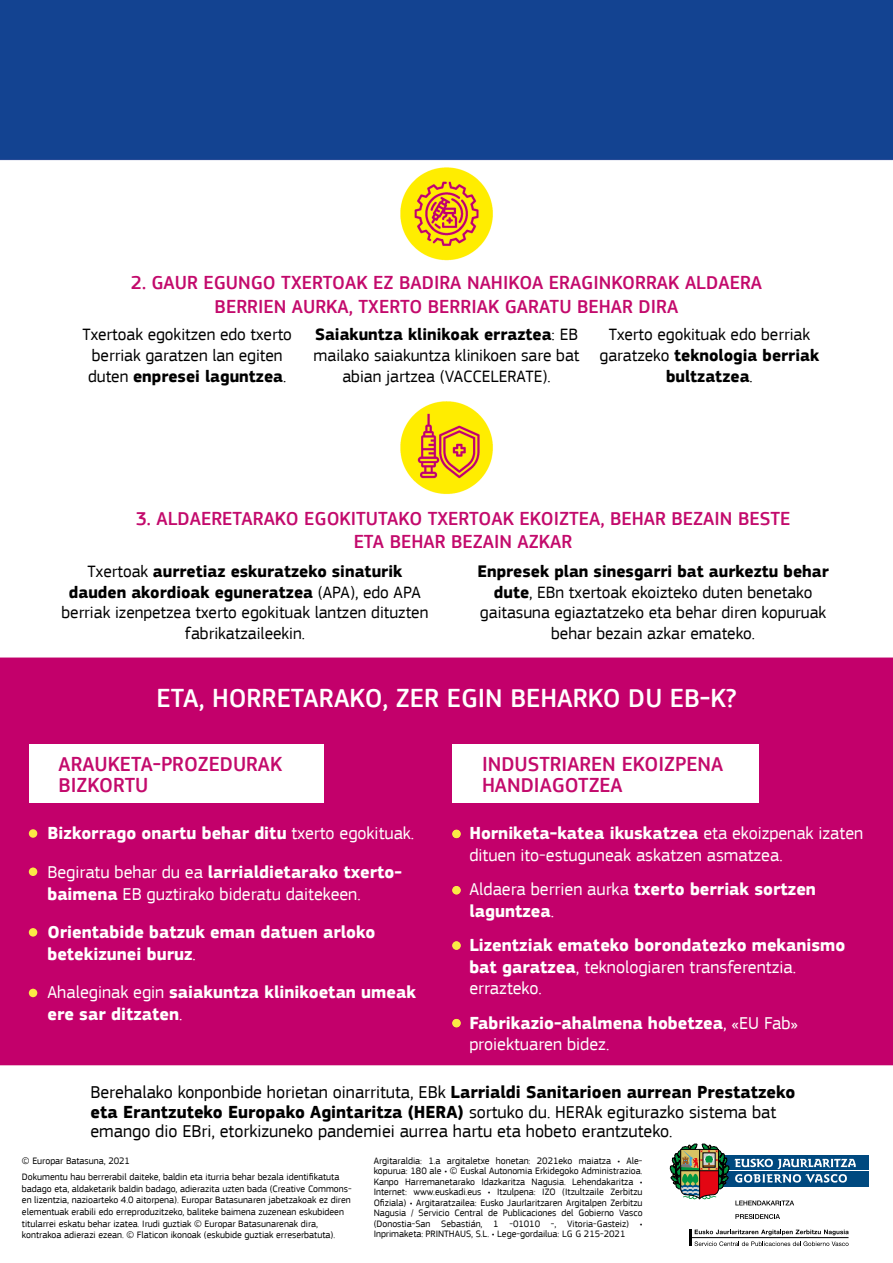
<style>
.page{position:relative;width:893px;height:1263px;background:#fff}
.page>*{position:absolute;margin:0;border:0;box-sizing:border-box;transform-origin:0 0}
.t1{font:500 27px "EC Square Sans Pro";color:#fff}
.t2{font:500 21px/21px "EC Square Sans Pro";color:#c30a6c}
.t3{font:500 19.5px/23.4px "EC Square Sans Pro";color:#c30a6c;text-align:center}
.t4{font:700 18px/21.6px "EC Square Sans Pro";color:#fff}
.t5{font:18px/19.5px "EC Square Sans Pro";color:#000}
.t6{font:18px/21.6px "EC Square Sans Pro";color:#fff}
.t7{font:17.25px/20.7px "EC Square Sans Pro";color:#000;text-align:center}
.t8{font:9.75px/10.5px "EC Square Sans Pro";color:#000}
.s1{font-weight:700}
.s2{font-weight:400}
</style>
<div class="page">
<img style="left:0;top:0;width:893px;height:1247px">
<div style="left:29px;top:745px;width:294px;height:58px;background:#fff"></div>
<div style="left:452px;top:745px;width:307px;height:58px;background:#fff"></div>
<div style="left:29px;top:829px;width:8px;height:9px;background:#fbe945;border-radius:50%"></div>
<div style="left:29px;top:867px;width:8px;height:9px;background:#fbe945;border-radius:50%"></div>
<div style="left:29px;top:928px;width:8px;height:8px;background:#fbe945;border-radius:50%"></div>
<div style="left:29px;top:989px;width:8px;height:8px;background:#fbe945;border-radius:50%"></div>
<div style="left:452px;top:830px;width:9px;height:8px;background:#fbe945;border-radius:50%"></div>
<div style="left:452px;top:886px;width:9px;height:8px;background:#fbe945;border-radius:50%"></div>
<div style="left:452px;top:941px;width:9px;height:9px;background:#fbe945;border-radius:50%"></div>
<div style="left:452px;top:1019px;width:9px;height:8px;background:#fbe945;border-radius:50%"></div>
<svg style="left:695px;top:1229px;width:153px;height:6px"></svg>
<svg style="left:694px;top:1241px;width:155px;height:5px"></svg>
<hr style="left:691px;top:1237px;width:157px;height:1px;background:#000">
<hr style="left:689px;top:1229px;width:3px;height:17px;background:#000">
<div style="left:711px;top:1152px;width:160px;height:37px;background:#fff"></div>
<div style="left:713px;top:1155px;width:156px;height:31px;background:#00497f"></div>
<hr style="left:713px;top:1170px;width:156px;height:1px;background:#fff">
<svg style="left:669px;top:1143px;width:187px;height:62px"></svg>
<svg style="left:735px;top:1214px;width:45px;height:5px"></svg>
<h3 class="t3" style="left:131px;top:272px;width:633px">2. GAUR EGUNGO TXERTOAK EZ BADIRA NAHIKOA ERAGINKORRAK ALDAERA<br>BERRIEN AURKA, TXERTO BERRIAK GARATU BEHAR DIRA</h3>
<h3 class="t7" style="left:82px;top:324px;width:211px">Txertoak egokitzen edo txerto berriak garatzen lan egiten duten <span class="s1">enpresei laguntzea</span>.</h3>
<h3 class="t7" style="left:313px;top:324px;width:267px"><span class="s1">Saiakuntza klinikoak erraztea</span>: EB mailako saiakuntza klinikoen sare bat abian jartzea (VACCELERATE).</h3>
<h3 class="t7" style="left:600px;top:324px;width:221px">Txerto egokituak edo berriak garatzeko <span class="s1">teknologia berriak bultzatzea</span>.</h3>
<h3 class="t3" style="left:136px;top:507px;width:656px">3. ALDAERETARAKO EGOKITUTAKO TXERTOAK EKOIZTEA, BEHAR BEZAIN BESTE<br>ETA BEHAR BEZAIN AZKAR</h3>
<h3 class="t7" style="left:61px;top:561px;width:368px">Txertoak <span class="s1">aurretiaz eskuratzeko sinaturik dauden akordioak eguneratzea</span> (APA), edo APA berriak izenpetzea txerto egokituak lantzen dituzten fabrikatzaileekin.</h3>
<h3 class="t7" style="left:477px;top:561px;width:353px"><span class="s1">Enpresek plan sinesgarri bat aurkeztu behar dute</span>, EBn txertoak ekoizteko duten benetako gaitasuna egiaztatzeko eta behar diren kopuruak behar bezain azkar emateko.</h3>
<h1 class="t1" style="left:156px;top:683px;width:582px">ETA, HORRETARAKO, ZER EGIN BEHARKO DU EB-K?</h1>
<h2 class="t2" style="left:59px;top:754px;width:225px">ARAUKETA-PROZEDURAK<br>BIZKORTU</h2>
<h2 class="t2" style="left:482px;top:754px;width:243px">INDUSTRIAREN EKOIZPENA<br>HANDIAGOTZEA</h2>
<h3 class="t4" style="left:47px;top:815px;width:368px;line-height:38.5px">Bizkorrago onartu behar ditu <span class="s2">txerto egokituak.<br>Begiratu behar du ea</span> larrialdietarako txerto-</h3>
<h3 class="t4" style="left:47px;top:875px;width:329px;line-height:38.5px">baimena <span class="s2">EB guztirako bideratu daitekeen.<br></span>Orientabide batzuk eman datuen arloko</h3>
<h3 class="t4" style="left:47px;top:935px;width:370px;line-height:38.5px">betekizunei buruz<span class="s2">.<br>Ahaleginak egin</span> saiakuntza klinikoetan umeak</h3>
<h3 class="t4" style="left:47px;top:1004px;width:137px">ere sar ditzaten<span class="s2">.</span></h3>
<h3 class="t6" style="left:469px;top:823px;width:395px"><span class="s1">Horniketa-katea ikuskatzea</span> eta ekoizpenak izaten dituen ito-estuguneak askatzen asmatzea.</h3>
<h3 class="t4" style="left:469px;top:879px;width:348px"><span class="s2">Aldaera berrien aurka</span> txerto berriak sortzen laguntzea<span class="s2">.</span></h3>
<h3 class="t4" style="left:469px;top:935px;width:377px">Lizentziak emateko borondatezko mekanismo bat garatzea<span class="s2">, teknologiaren transferentzia. errazteko.</span></h3>
<h3 class="t4" style="left:469px;top:1013px;width:330px">Fabrikazio-ahalmena hobetzea<span class="s2">, «EU Fab» proiektuaren bidez.</span></h3>
<p class="t5" style="left:90px;top:1083px;width:706px">Berehalako konponbide horietan oinarrituta, EBk <span class="s1">Larrialdi Sanitarioen aurrean Prestatzeko eta Erantzuteko Europako Agintaritza (HERA)</span> sortuko du. HERAk egiturazko sistema bat emango dio EBri, etorkizuneko pandemiei aurrea hartu eta hobeto erantzuteko.</p>
<p class="t8" style="left:22px;top:1153px;width:319px;line-height:15.9px">© Europar Batasuna, 2021<br>Dokumentu hau berrerabil daiteke, baldin eta iturria behar bezala identifikatuta</p>
<p class="t8" style="left:22px;top:1182px;width:331px;line-height:11.7px">badago eta, aldaketarik baldin badago, adierazita uzten bada (Creative Commons&shy;en lizentzia, nazioarteko 4.0 aitorpena). Europar Batasunaren jabetzakoak ez diren elementuak erabili edo erreproduzitzeko, baliteke baimena zuzenean eskubideen titularrei eskatu behar izatea. Irudi guztiak © Europar Batasunarenak dira, kontrakoa adierazi ezean. © Flaticon ikonoak (eskubide guztiak erreserbatuta).</p>
<p class="t8" style="left:374px;top:1155px;width:270px;text-align:justify">Argitaraldia: 1.a argitaletxe honetan: 2021eko maiatza • Ale&shy;kopurua: 180 ale • © Euskal Autonomia Erkidegoko Administrazioa.<br>Kanpo Harremanetarako Idazkaritza Nagusia. Lehendakaritza • Internet: www.euskadi.eus • Itzulpena: IZO (Itzultzaile Zerbitzu Ofiziala) • Argitaratzailea: Eusko Jaurlaritzaren Argitalpen Zerbitzu Nagusia / Servicio Central de Publicaciones del Gobierno Vasco (Donostia-San Sebastián, 1 -01010 -, Vitoria-Gasteiz) • Inprimaketa: PRINTHAUS, S.L. • Lege-gordailua: LG G 215-2021</p>
</div>
